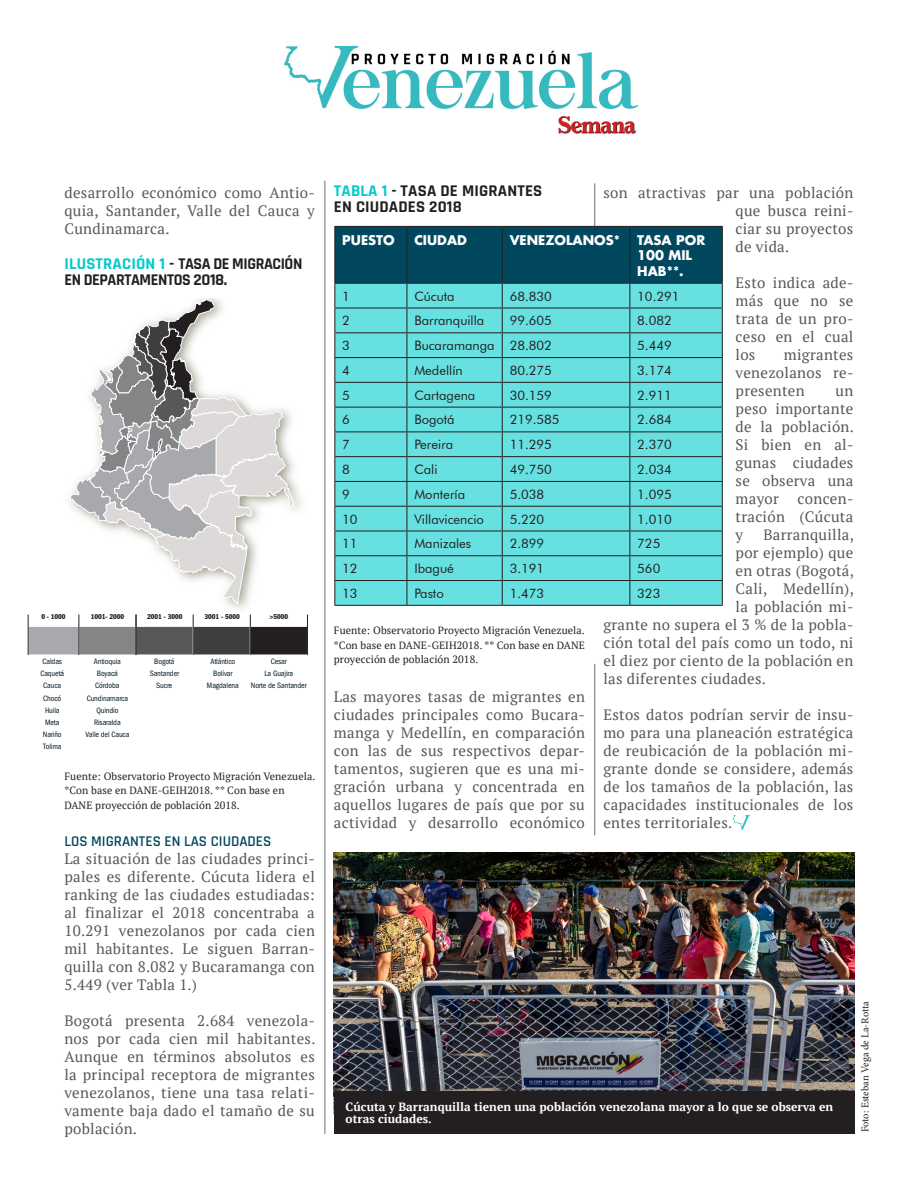
<style>
.page{position:relative;width:918px;height:1188px;background:#fff}
.page>*{position:absolute;margin:0;border:0;box-sizing:border-box;transform-origin:0 0}
.t1{font:700 16.5px/16.5px "Rajdhani";letter-spacing:-.025em;color:#231f20}
.t2{font:700 16.5px/16.5px "Rajdhani";letter-spacing:.01em;color:#231f20}
.t3{font:15px/18px "PT Serif";letter-spacing:.02em;color:#57585a;text-align:justify}
.t4{font:600 15px "Rajdhani";color:#01485f}
.t5{font:13.05px "Futura BT";color:#231f20}
.t6{font:700 13.05px/15.6px "Futura Std";color:#fff}
.t7{font:700 12px/12px "PT Serif";color:#fff}
.t8{font:10.5px/14.5px "PT Serif";letter-spacing:.01em;color:#231f20}
.t9{font:10.5px "Minion Pro";letter-spacing:-.005em;color:#231f20}
.t10{font:8.1px/12px "Franklin Got Cd ITC";letter-spacing:-.015em;color:#011622;text-align:center}
.t11{font:condensed 6.9px "Franklin Gothic";color:#231f20}
.s1{color:#00cbcc}
</style>
<div class="page">
<img style="left:284px;top:45px;width:355px;height:89px">
<svg style="left:733px;top:815px;width:17px;height:15px"></svg>
<hr style="left:325px;top:181px;width:1px;height:953px;background:#6c6d70">
<hr style="left:594px;top:664px;width:1px;height:171px;background:#6c6d70">
<hr style="left:594px;top:183px;width:1px;height:85px;background:#6c6d70">
<img style="left:334px;top:852px;width:520px;height:239px">
<div style="left:334px;top:1091px;width:521px;height:43px;background:#231f20"></div>
<svg style="left:334px;top:226px;width:389px;height:379px;background:#54c0c3"></svg>
<hr style="left:334px;top:605px;width:73px;height:1px;background:#231f20">
<hr style="left:407px;top:605px;width:95px;height:1px;background:#231f20">
<hr style="left:502px;top:605px;width:128px;height:1px;background:#231f20">
<hr style="left:630px;top:605px;width:93px;height:1px;background:#231f20">
<svg style="left:70px;top:299px;width:224px;height:305px"></svg>
<div style="left:28px;top:626px;width:51px;height:29px;background:#a8a9ad"></div>
<div style="left:28px;top:626px;width:51px;height:29px;border:1px solid #fff"></div>
<div style="left:79px;top:626px;width:57px;height:29px;background:#838586"></div>
<div style="left:79px;top:626px;width:57px;height:29px;border:1px solid #fff"></div>
<div style="left:136px;top:626px;width:57px;height:29px;background:#57585a"></div>
<div style="left:136px;top:626px;width:57px;height:29px;border:1px solid #fff"></div>
<div style="left:193px;top:626px;width:57px;height:29px;background:#3e3e3f"></div>
<div style="left:193px;top:626px;width:57px;height:29px;border:1px solid #fff"></div>
<div style="left:250px;top:626px;width:57px;height:29px;background:#231f20"></div>
<div style="left:250px;top:626px;width:58px;height:29px;border:1px solid #fff"></div>
<hr style="left:79px;top:615px;width:1px;height:40px;background:#231f20">
<hr style="left:193px;top:615px;width:1px;height:40px;background:#231f20">
<hr style="left:250px;top:615px;width:1px;height:40px;background:#231f20">
<hr style="left:307px;top:615px;width:1px;height:40px;background:#231f20">
<hr style="left:28px;top:615px;width:1px;height:40px;background:#231f20">
<hr style="left:136px;top:615px;width:1px;height:40px;background:#231f20">
<p class="t3" style="left:64px;top:184px;width:252px">desarrollo económico como Antio&shy;quia, Santander, Valle del Cauca y Cundinamarca.</p>
<p class="t1" style="left:64px;top:255px;width:240px"><span class="s1">ILUSTRACIÓN 1</span> - TASA DE MIGRACIÓN<br>EN DEPARTAMENTOS 2018.</p>
<p class="t11" style="left:41px;top:612px;width:26px">0 - 1000</p>
<p class="t11" style="left:91px;top:612px;width:35px">1001- 2000</p>
<p class="t11" style="left:147px;top:612px;width:37px">2001 - 3000</p>
<p class="t11" style="left:205px;top:612px;width:37px">3001 - 5000</p>
<p class="t11" style="left:269px;top:612px;width:20px">&gt;5000</p>
<p class="t10" style="left:40px;top:656px;width:25px">Caldas<br>Caquetá<br>Cauca<br>Chocó<br>Huila<br>Meta<br>Nariño<br>Tolima</p>
<p class="t10" style="left:85px;top:656px;width:46px">Antioquia<br>Boyacá<br>Córdoba<br>Cundinamarca<br>Quindío<br>Risaralda<br>Valle del Cauca</p>
<p class="t10" style="left:207px;top:656px;width:33px">Atlántico<br>Bolívar<br>Magdalena</p>
<p class="t10" style="left:251px;top:656px;width:57px">Cesar<br>La Guajira<br>Norte de Santander</p>
<p class="t10" style="left:150px;top:656px;width:31px">Bogotá<br>Santander<br>Sucre</p>
<p class="t8" style="left:64px;top:769px;width:252px">Fuente: Observatorio Proyecto Migración Venezuela. *Con base en DANE-GEIH2018. ** Con base en<br>DANE proyección de población 2018.</p>
<p class="t4" style="left:64px;top:832px;width:208px">LOS MIGRANTES EN LAS CIUDADES</p>
<p class="t3" style="left:64px;top:850px;width:252px">La situación de las ciudades princi&shy;pales es diferente. Cúcuta lidera el ranking de las ciudades estudiadas: al finalizar el 2018 concentraba a 10.291 venezolanos por cada cien mil habitantes. Le siguen Barran&shy;quilla con 8.082 y Bucaramanga con 5.449 (ver Tabla 1.)</p>
<p class="t3" style="left:64px;top:1012px;width:253px">Bogotá presenta 2.684 venezola&shy;nos por cada cien mil habitantes.<br>Aunque en términos absolutos es la principal receptora de migrantes venezolanos, tiene una tasa relati&shy;vamente baja dado el tamaño de su población.</p>
<p class="t2" style="left:334px;top:183px;width:210px"><span class="s1">TABLA 1</span> - TASA DE MIGRANTES<br>EN CIUDADES 2018</p>
<p class="t3" style="left:736px;top:184px;width:119px;text-indent:-132px">son atractivas par una población que busca reini&shy;ciar su proyectos de vida.</p>
<p class="t3" style="left:736px;top:274px;width:119px">Esto indica ade&shy;más que no se trata de un pro&shy;ceso en el cual los</p>
<p class="t6" style="left:342px;top:232px;width:54px">PUESTO</p>
<p class="t6" style="left:414px;top:232px;width:54px">CIUDAD</p>
<p class="t6" style="left:510px;top:232px;width:112px">VENEZOLANOS*</p>
<p class="t6" style="left:637px;top:232px;width:69px">TASA POR<br>100 MIL<br>HAB**.</p>
<p class="t5" style="left:342px;top:288px;width:9px">1</p>
<p class="t5" style="left:414px;top:288px;width:42px">Cúcuta</p>
<p class="t5" style="left:510px;top:288px;width:44px">68.830</p>
<p class="t5" style="left:637px;top:288px;width:44px">10.291</p>
<p class="t5" style="left:342px;top:313px;width:9px">2</p>
<p class="t5" style="left:414px;top:313px;width:71px">Barranquilla</p>
<p class="t5" style="left:510px;top:313px;width:44px">99.605</p>
<p class="t5" style="left:637px;top:313px;width:36px">8.082</p>
<p class="t5" style="left:342px;top:338px;width:9px">3</p>
<p class="t5" style="left:414px;top:338px;width:82px">Bucaramanga</p>
<p class="t5" style="left:510px;top:338px;width:44px">28.802</p>
<p class="t5" style="left:637px;top:338px;width:36px">5.449</p>
<p class="t5" style="left:342px;top:362px;width:9px">4</p>
<p class="t5" style="left:414px;top:362px;width:50px">Medellín</p>
<p class="t5" style="left:510px;top:362px;width:44px">80.275</p>
<p class="t5" style="left:637px;top:362px;width:36px">3.174</p>
<p class="t5" style="left:342px;top:387px;width:9px">5</p>
<p class="t5" style="left:414px;top:387px;width:62px">Cartagena</p>
<p class="t5" style="left:510px;top:387px;width:44px">30.159</p>
<p class="t5" style="left:637px;top:387px;width:36px">2.911</p>
<p class="t5" style="left:342px;top:412px;width:9px">6</p>
<p class="t5" style="left:414px;top:412px;width:42px">Bogotá</p>
<p class="t5" style="left:510px;top:412px;width:51px">219.585</p>
<p class="t5" style="left:637px;top:412px;width:36px">2.684</p>
<p class="t5" style="left:342px;top:437px;width:9px">7</p>
<p class="t5" style="left:414px;top:437px;width:40px">Pereira</p>
<p class="t5" style="left:510px;top:437px;width:44px">11.295</p>
<p class="t5" style="left:637px;top:437px;width:36px">2.370</p>
<p class="t5" style="left:342px;top:461px;width:9px">8</p>
<p class="t5" style="left:414px;top:461px;width:25px">Cali</p>
<p class="t5" style="left:510px;top:461px;width:44px">49.750</p>
<p class="t5" style="left:637px;top:461px;width:36px">2.034</p>
<p class="t5" style="left:342px;top:486px;width:9px">9</p>
<p class="t5" style="left:414px;top:486px;width:52px">Montería</p>
<p class="t5" style="left:510px;top:486px;width:36px">5.038</p>
<p class="t5" style="left:637px;top:486px;width:36px">1.095</p>
<p class="t5" style="left:342px;top:511px;width:17px">10</p>
<p class="t5" style="left:414px;top:511px;width:71px">Villavicencio</p>
<p class="t5" style="left:510px;top:511px;width:36px">5.220</p>
<p class="t5" style="left:637px;top:511px;width:36px">1.010</p>
<p class="t5" style="left:342px;top:536px;width:17px">11</p>
<p class="t5" style="left:414px;top:536px;width:58px">Manizales</p>
<p class="t5" style="left:510px;top:536px;width:36px">2.899</p>
<p class="t5" style="left:637px;top:536px;width:25px">725</p>
<p class="t5" style="left:342px;top:561px;width:17px">12</p>
<p class="t5" style="left:414px;top:561px;width:41px">Ibagué</p>
<p class="t5" style="left:510px;top:561px;width:36px">3.191</p>
<p class="t5" style="left:637px;top:561px;width:25px">560</p>
<p class="t5" style="left:342px;top:585px;width:17px">13</p>
<p class="t5" style="left:414px;top:585px;width:31px">Pasto</p>
<p class="t5" style="left:510px;top:585px;width:36px">1.473</p>
<p class="t5" style="left:637px;top:585px;width:25px">323</p>
<p class="t3" style="left:736px;top:346px;width:119px;text-indent:48px">migrantes venezolanos re&shy;presenten</p>
<p class="t3" style="left:736px;top:382px;width:120px;text-indent:100px">un peso importante de la población.<br>Si bien en al&shy;gunas ciudades se observa una mayor concen&shy;tración (Cúcuta y</p>
<p class="t3" style="left:763px;top:526px;width:92px">Barranquilla,</p>
<p class="t3" style="left:736px;top:544px;width:119px">por ejemplo) que</p>
<p class="t3" style="left:736px;top:562px;width:120px">en otras (Bogotá,</p>
<p class="t3" style="left:736px;top:580px;width:120px">Cali, Medellín),</p>
<p class="t3" style="left:736px;top:598px;width:119px">la población mi-</p>
<p class="t3" style="left:603px;top:616px;width:252px">grante no supera el 3 % de la pobla-</p>
<p class="t3" style="left:603px;top:634px;width:252px">ción total del país como un todo, ni</p>
<p class="t3" style="left:603px;top:652px;width:252px">el diez por ciento de la población en</p>
<p class="t3" style="left:603px;top:670px;width:164px">las diferentes ciudades.</p>
<p class="t3" style="left:603px;top:706px;width:252px">Estos datos podrían servir de insu&shy;mo para una planeación estratégica de reubicación de la población mi&shy;grante donde se considere, además de los tamaños de la población, las capacidades institucionales de los entes territoriales.</p>
<p class="t8" style="left:334px;top:623px;width:253px;text-align:justify">Fuente: Observatorio Proyecto Migración Venezuela. *Con base en DANE-GEIH2018. ** Con base en DANE proyección de población 2018.</p>
<p class="t3" style="left:334px;top:688px;width:253px">Las mayores tasas de migrantes en ciudades principales como Bucara&shy;manga y Medellín, en comparación con las de sus respectivos depar&shy;tamentos, sugieren que es una mi&shy;gración urbana y concentrada en aquellos lugares de país que por su actividad y desarrollo económico</p>
<p class="t7" style="left:346px;top:1101px;width:489px">Cúcuta y Barranquilla tienen una población venezolana mayor a lo que se observa en otras ciudades.</p>
<p class="t9" style="left:858px;top:1132px;width:133px;rotate:-90deg">Foto: Esteban Vega de La-Rotta</p>
</div>
